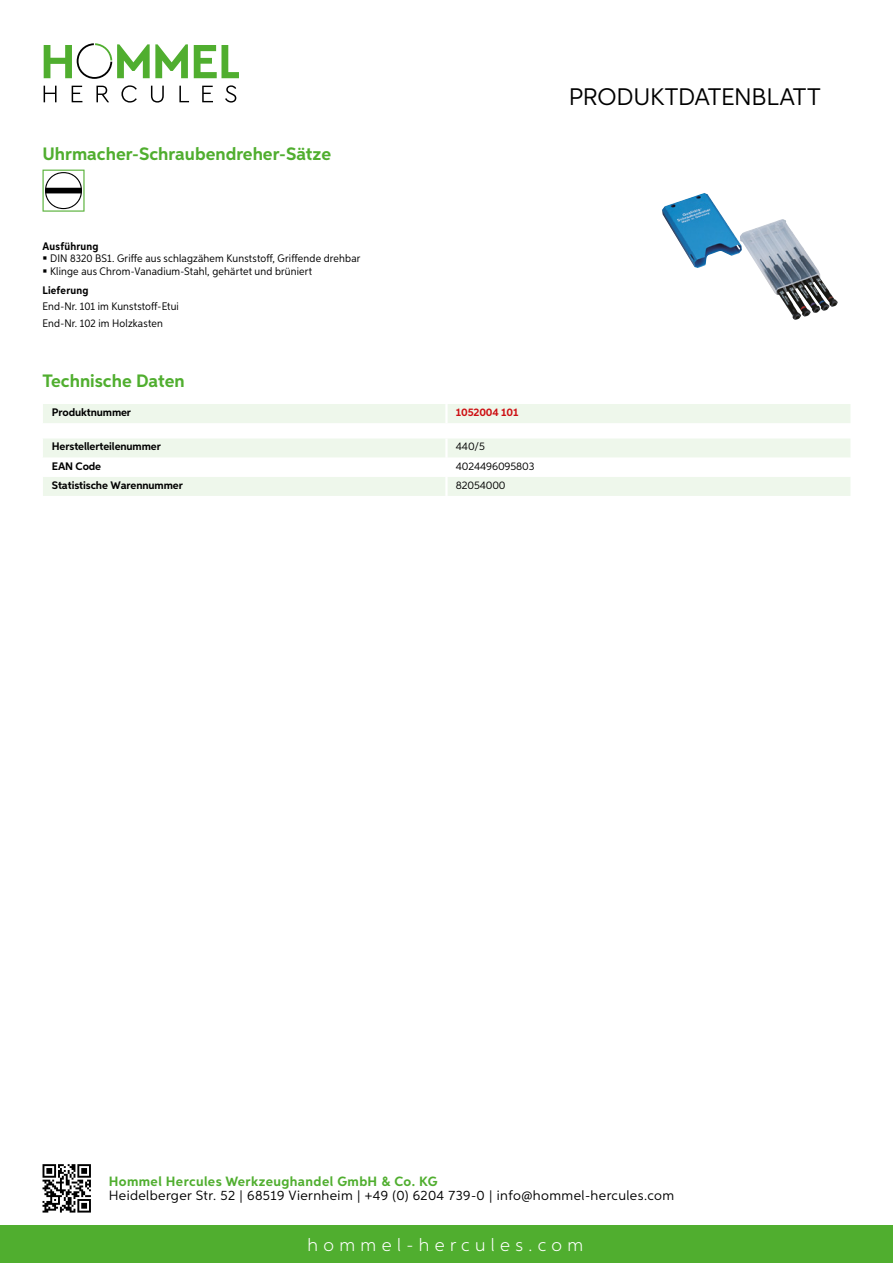
<style>
.page{position:relative;width:893px;height:1263px;background:#fff}
.page>*{position:absolute;margin:0;border:0;box-sizing:border-box;transform-origin:0 0}
.t1{font:24px "Aspira";letter-spacing:-.01em;color:#000}
.t2{font:700 18px "Aspira";color:#50ae2f}
.t3{font:300 18px "Aspira";letter-spacing:.3em;color:#fff}
.t4{font:13.5px "Aspira";letter-spacing:.03em;color:#000}
.t5{font:700 13.5px "Aspira";letter-spacing:.03em;color:#50ae2f}
.t6{font:10.95px/12.8px "Aspira Nar";letter-spacing:.015em;color:#000}
.t7{font:700 10.95px "Aspira";letter-spacing:-.01em;color:#000}
.t8{font:10.95px "Aspira";letter-spacing:-.01em;color:#000}
.t9{font:700 10.95px "Aspira Nar";letter-spacing:.02em;color:#000}
.t10{font:700 10.95px "Aspira";letter-spacing:-.01em;color:#cd1013}
</style>
<div class="page">
<div style="left:0;top:1226px;width:893px;height:37px;background:#50ae2f"></div>
<svg style="left:43px;top:1164px;width:48px;height:48px"></svg>
<svg style="left:194px;top:45px;width:45px;height:33px"></svg>
<svg style="left:44px;top:43px;width:144px;height:36px"></svg>
<svg style="left:44px;top:86px;width:13px;height:16px"></svg>
<svg style="left:72px;top:86px;width:10px;height:16px"></svg>
<svg style="left:96px;top:86px;width:13px;height:16px"></svg>
<svg style="left:121px;top:85px;width:16px;height:18px"></svg>
<svg style="left:151px;top:86px;width:13px;height:17px"></svg>
<svg style="left:179px;top:86px;width:10px;height:16px"></svg>
<svg style="left:202px;top:86px;width:11px;height:16px"></svg>
<svg style="left:225px;top:85px;width:11px;height:18px"></svg>
<div style="left:43px;top:404px;width:807px;height:19px;background:#eef7eb"></div>
<hr style="left:445px;top:404px;width:3px;height:19px;background:#fff">
<svg style="left:43px;top:439px;width:807px;height:57px"></svg>
<hr style="left:445px;top:477px;width:3px;height:19px;background:#fff">
<svg style="left:43px;top:170px;width:42px;height:42px"></svg>
<img style="left:662px;top:193px;width:176px;height:127px">
<h2 class="t2" style="left:43px;top:142px;width:290px">Uhrmacher-Schraubendreher-Sätze</h2>
<p class="t9" style="left:43px;top:239px;width:58px">Ausführung</p>
<p class="t6" style="left:50px;top:252px;width:312px">DIN 8320 BS1. Griffe aus schlagzähem Kunststoff, Griffende drehbar<br>Klinge aus Chrom-Vanadium-Stahl, gehärtet und brüniert</p>
<p class="t9" style="left:43px;top:284px;width:47px">Lieferung</p>
<p class="t6" style="left:43px;top:297px;width:138px;line-height:17.5px">End-Nr. 101 im Kunststoff-Etui<br>End-Nr. 102 im Holzkasten</p>
<h2 class="t2" style="left:43px;top:370px;width:144px">Technische Daten</h2>
<p class="t7" style="left:52px;top:405px;width:81px">Produktnummer</p>
<p class="t10" style="left:456px;top:405px;width:64px">1052004 101</p>
<p class="t7" style="left:52px;top:440px;width:111px">Herstellerteilenummer</p>
<p class="t8" style="left:456px;top:440px;width:31px">440/5</p>
<p class="t7" style="left:52px;top:459px;width:51px">EAN Code</p>
<p class="t8" style="left:456px;top:459px;width:80px">4024496095803</p>
<p class="t7" style="left:52px;top:478px;width:132px">Statistische Warennummer</p>
<p class="t8" style="left:456px;top:478px;width:51px">82054000</p>
<h1 class="t1" style="left:569px;top:82px;width:253px">Produktdatenblatt</h1>
<p class="t5" style="left:109px;top:1172px;width:330px">Hommel Hercules Werkzeughandel GmbH &amp; Co. KG</p>
<p class="t4" style="left:109px;top:1187px;width:567px">Heidelberger Str. 52 | 68519 Viernheim | +49 (0) 6204 739-0 | info@hommel-hercules.com</p>
<h2 class="t3" style="left:307px;top:1234px;width:277px">hommel-hercules.com</h2>
</div>
